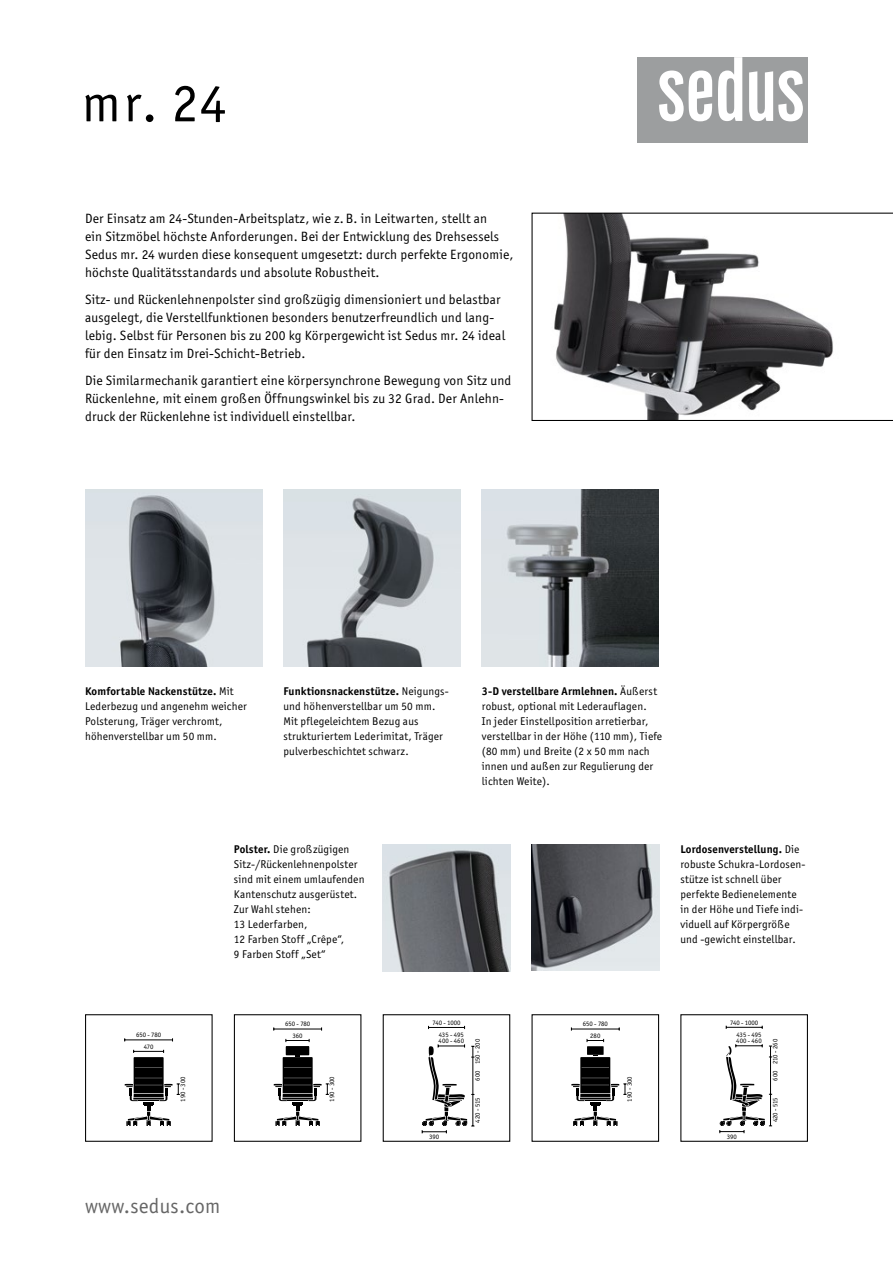
<style>
.page{position:relative;width:893px;height:1263px;background:#fff}
.page>*{position:absolute;margin:0;border:0;box-sizing:border-box;transform-origin:0 0}
.t1{font:54px "Officina San Itc T";color:#000}
.t2{font:21px "Officina San Itc T";letter-spacing:.015em;color:#666}
.t3{font:13.5px/18px "Officina San Itc T";letter-spacing:.015em;color:#000}
.t4{font:11.25px/15px "Officina San Itc T";letter-spacing:.015em;color:#000}
.t5{font:6.75px "Officina San Itc T";color:#000}
.s1{font-weight:700}
</style>
<div class="page">
<div style="left:637px;top:57px;width:171px;height:85px;background:#9c9e9f"></div>
<svg style="left:659px;top:71px;width:53px;height:50px"></svg>
<svg style="left:749px;top:71px;width:54px;height:50px"></svg>
<svg style="left:718px;top:57px;width:24px;height:64px"></svg>
<svg style="left:125px;top:1050px;width:55px;height:76px"></svg>
<hr style="left:125px;top:1040px;width:48px;height:1px;background:#000">
<div style="left:85px;top:1014px;width:128px;height:128px;border:1px solid #000"></div>
<svg style="left:274px;top:1039px;width:55px;height:87px"></svg>
<hr style="left:274px;top:1029px;width:48px;height:1px;background:#000">
<div style="left:234px;top:1014px;width:127px;height:128px;border:1px solid #000"></div>
<hr style="left:428px;top:1027px;width:37px;height:1px;background:#000">
<svg style="left:422px;top:1044px;width:52px;height:89px"></svg>
<div style="left:383px;top:1014px;width:127px;height:128px;border:1px solid #000"></div>
<div style="left:587px;top:1046px;width:17px;height:9px;background:#000"></div>
<svg style="left:587px;top:1039px;width:17px;height:3px"></svg>
<svg style="left:571px;top:1055px;width:56px;height:71px"></svg>
<hr style="left:571px;top:1029px;width:48px;height:1px;background:#000">
<div style="left:531px;top:1014px;width:128px;height:128px;border:1px solid #000"></div>
<hr style="left:726px;top:1027px;width:36px;height:1px;background:#000">
<svg style="left:719px;top:1044px;width:53px;height:89px"></svg>
<div style="left:680px;top:1014px;width:128px;height:128px;border:1px solid #000"></div>
<svg style="left:531px;top:213px;width:362px;height:208px"></svg>
<img style="left:85px;top:489px;width:177px;height:177px">
<img style="left:283px;top:489px;width:177px;height:177px">
<img style="left:482px;top:489px;width:177px;height:177px">
<img style="left:383px;top:844px;width:127px;height:128px">
<img style="left:531px;top:844px;width:128px;height:126px">
<p class="t1" style="left:82px;top:72px;width:146px">mr. 24</p>
<p class="t3" style="left:85px;top:209px;width:430px">Der Einsatz am 24-Stunden-Arbeitsplatz, wie z. B. in Leitwarten, stellt an<br>ein Sitzmöbel höchste Anforderungen. Bei der Entwicklung des Drehsessels Sedus mr. 24 wurden diese konsequent umgesetzt: durch perfekte Ergonomie, höchste Qualitätsstandards und absolute Robustheit.</p>
<p class="t3" style="left:85px;top:290px;width:422px">Sitz- und Rückenlehnenpolster sind großzügig dimensioniert und belastbar ausgelegt, die Verstellfunktionen besonders benutzerfreundlich und lang&shy;lebig. Selbst für Personen bis zu 200 kg Körpergewicht ist Sedus mr. 24 ideal für den Einsatz im Drei-Schicht-Betrieb.</p>
<p class="t3" style="left:85px;top:371px;width:428px">Die Similarmechanik garantiert eine körpersynchrone Bewegung von Sitz und<br>Rückenlehne, mit einem großen Öffnungswinkel bis zu 32 Grad. Der Anlehn&shy;druck der Rückenlehne ist individuell einstellbar.</p>
<p class="t4" style="left:85px;top:684px;width:163px"><span class="s1">Komfortable Nackenstütze.</span> Mit<br>Lederbezug und angenehm weicher<br>Polsterung, Träger verchromt, höhenverstellbar um 50 mm.</p>
<p class="t4" style="left:283px;top:684px;width:167px"><span class="s1">Funktionsnackenstütze.</span> Neigungs&shy;und höhenverstellbar um 50 mm.<br>Mit pflegeleichtem Bezug aus strukturiertem Lederimitat, Träger pulverbeschichtet schwarz.</p>
<p class="t4" style="left:482px;top:684px;width:177px"><span class="s1">3-D verstellbare Armlehnen.</span> Äußerst robust, optional mit Lederauflagen.</p>
<p class="t4" style="left:482px;top:714px;width:168px">In jeder Einstellposition arretierbar,</p>
<p class="t4" style="left:482px;top:729px;width:182px">verstellbar in der Höhe (110 mm), Tiefe</p>
<p class="t4" style="left:482px;top:744px;width:173px">(80 mm) und Breite (2 x 50 mm nach innen und außen zur Regulierung der lichten Weite).</p>
<p class="t4" style="left:234px;top:841px;width:132px"><span class="s1">Polster.</span> Die großzügigen<br>Sitz-/Rückenlehnenpolster sind mit einem umlaufenden<br>Kantenschutz ausgerüstet.<br>Zur Wahl stehen:</p>
<p class="t4" style="left:234px;top:916px;width:75px">13 Lederfarben,</p>
<p class="t4" style="left:234px;top:931px;width:112px">12 Farben Stoff „Crêpe“,</p>
<p class="t4" style="left:234px;top:946px;width:93px">9 Farben Stoff „Set“</p>
<p class="t4" style="left:680px;top:841px;width:127px"><span class="s1">Lordosenverstellung.</span> Die robuste Schukra-Lordosen&shy;stütze ist schnell über perfekte Bedienelemente in der Höhe und Tiefe indi&shy;viduell auf Körpergröße und -gewicht einstellbar.</p>
<p class="t5" style="left:285px;top:1020px;width:27px">650 - 780</p>
<p class="t5" style="left:136px;top:1031px;width:27px">650 - 780</p>
<p class="t5" style="left:292px;top:1032px;width:12px">360</p>
<p class="t5" style="left:144px;top:1042px;width:11px">470</p>
<p class="t5" style="left:179px;top:1101px;width:27px;rotate:-90deg">190 - 300</p>
<p class="t5" style="left:328px;top:1101px;width:27px;rotate:-90deg">190 - 300</p>
<p class="t5" style="left:432px;top:1019px;width:30px">740 - 1000</p>
<p class="t5" style="left:439px;top:1037px;width:27px">400 - 460</p>
<p class="t5" style="left:583px;top:1020px;width:27px">650 - 780</p>
<p class="t5" style="left:439px;top:1030px;width:27px">435 - 495</p>
<p class="t5" style="left:590px;top:1032px;width:12px">280</p>
<p class="t5" style="left:474px;top:1081px;width:43px;rotate:-90deg">600 150 - 200</p>
<p class="t5" style="left:474px;top:1123px;width:26px;rotate:-90deg">420 - 515</p>
<p class="t5" style="left:626px;top:1101px;width:27px;rotate:-90deg">190 - 300</p>
<p class="t5" style="left:730px;top:1018px;width:30px">740 - 1000</p>
<p class="t5" style="left:736px;top:1037px;width:27px">400 - 460</p>
<p class="t5" style="left:736px;top:1030px;width:27px">435 - 495</p>
<p class="t5" style="left:771px;top:1081px;width:43px;rotate:-90deg">600 210 - 260</p>
<p class="t5" style="left:771px;top:1122px;width:26px;rotate:-90deg">420 - 515</p>
<p class="t5" style="left:429px;top:1132px;width:12px">390</p>
<p class="t5" style="left:727px;top:1132px;width:12px">390</p>
<p class="t2" style="left:85px;top:1194px;width:137px">www.sedus.com</p>
</div>
